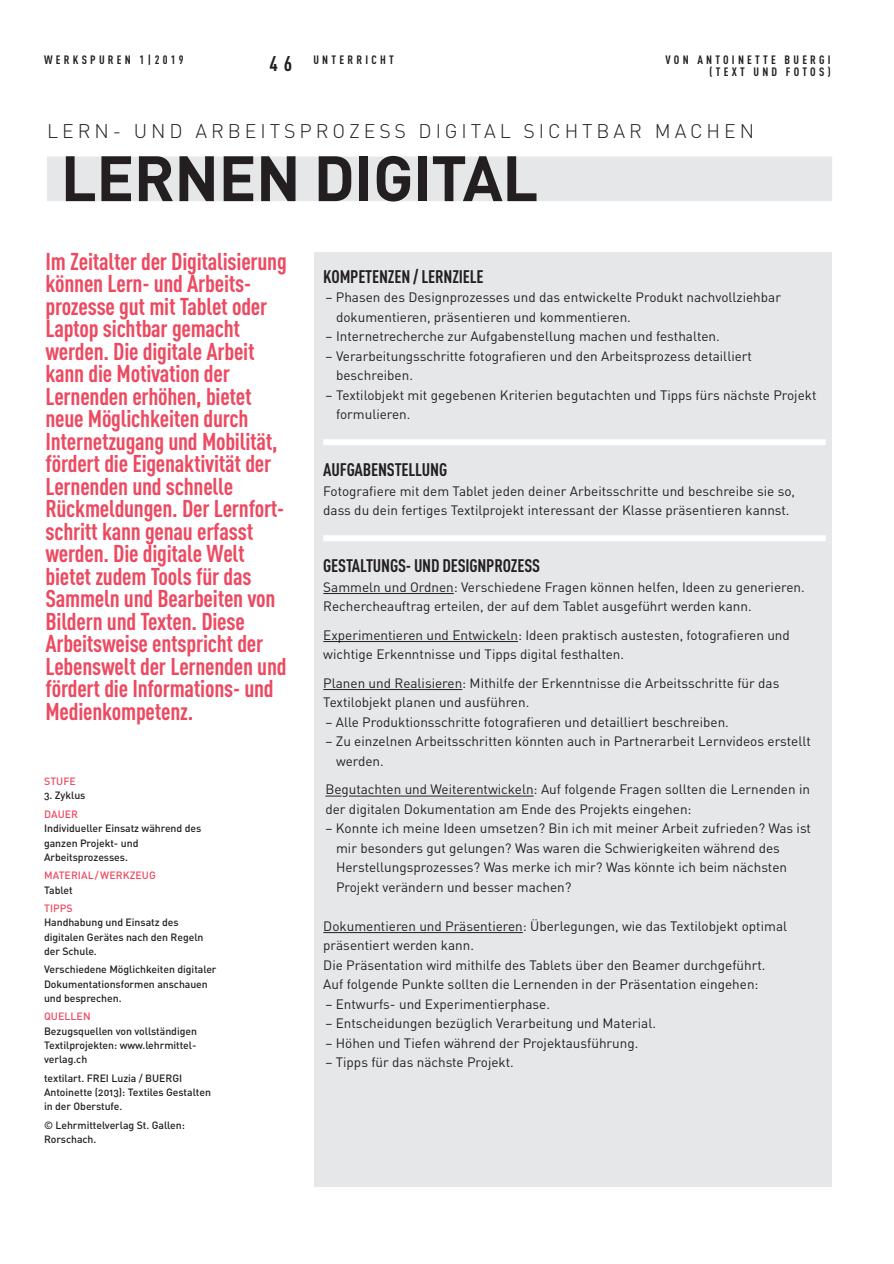
<style>
.page{position:relative;width:894px;height:1264px;background:#fff}
.page>*{position:absolute;margin:0;border:0;box-sizing:border-box;transform-origin:0 0}
.t1{font:700 63px "DIN Pro";letter-spacing:-.01em;color:#231f20}
.t2{font:700 24px/22.5px "DIN Cond";letter-spacing:-.01em;color:#ec4a61}
.t3{font:300 19.5px "DIN";letter-spacing:.2em;color:#231f20}
.t4{font:700 18px "DIN Cond";letter-spacing:-.01em;color:#231f20}
.t5{font:13.5px/19.5px "DIN Pro";color:#231f20}
.t6{font:700 12px/12px "DIN Cond";letter-spacing:.27em;color:#231f20;text-align:right}
.t7{font:500 10.5px/14.2px "DIN Pro";letter-spacing:-.005em;color:#231f20}
.t8{font:500 10.5px/14.2px "DIN Pro";letter-spacing:.005em;color:#ec4a61}
.s1{font-size:21px}
.s2{color:#ec4a61}
.s3{color:#231f20}
</style>
<div class="page">
<div style="left:47px;top:156px;width:785px;height:45px;background:#e6e7e9"></div>
<div style="left:315px;top:253px;width:517px;height:934px;background:#e6e7e9"></div>
<div style="left:323px;top:439px;width:503px;height:6px;background:#fff"></div>
<div style="left:323px;top:535px;width:503px;height:6px;background:#fff"></div>
<hr style="left:323px;top:593px;width:131px;height:1px;background:#231f20">
<hr style="left:323px;top:641px;width:195px;height:1px;background:#231f20">
<hr style="left:323px;top:689px;width:139px;height:1px;background:#231f20">
<svg style="left:325px;top:796px;width:17px;height:1px"></svg>
<hr style="left:349px;top:796px;width:185px;height:1px;background:#231f20">
<hr style="left:323px;top:932px;width:200px;height:1px;background:#231f20">
<p class="t6" style="left:44px;top:54px;width:141px">WERKSPUREN 1|2019</p>
<p class="t6" style="left:270px;top:54px;width:126px"><span class="s1">46</span> UNTERRICHT</p>
<p class="t6" style="left:665px;top:54px;width:167px">VON ANTOINETTE BUERGI (TEXT UND FOTOS)</p>
<p class="t3" style="left:47px;top:119px;width:708px">LERN- UND ARBEITSPROZESS DIGITAL SICHTBAR MACHEN</p>
<p class="t1" style="left:61px;top:136px;width:479px">LERNEN DIGITAL</p>
<p class="t2" style="left:45px;top:249px;width:243px">Im Zeitalter der Digitalisierung können Lern- und Arbeits&shy;prozesse gut mit Tablet oder<br>Laptop sichtbar gemacht werden. Die digitale Arbeit kann die Motivation der<br>Lernenden erhöhen, bietet neue Möglichkeiten durch<br>Internetzugang und Mobilität, fördert die Eigenaktivität der<br>Lernenden und schnelle<br>Rückmeldungen. Der Lernfort&shy;schritt kann genau erfasst werden. Die digitale Welt bietet zudem Tools für das<br>Sammeln und Bearbeiten von<br>Bildern und Texten. Diese<br>Arbeitsweise entspricht der<br>Lebenswelt der Lernenden und fördert die Informations- und<br>Medienkompetenz.</p>
<p class="t8" style="left:44px;top:774px;width:33px">STUFE</p>
<p class="t7" style="left:44px;top:786px;width:43px;line-height:18.5px">3. Zyklus<br><span class="s2">DAUER</span></p>
<p class="t7" style="left:44px;top:821px;width:159px">Individueller Einsatz während des ganzen Projekt- und<br>Arbeitsprozesses.</p>
<p class="t8" style="left:44px;top:868px;width:113px">MATERIAL/WERKZEUG<br><span class="s3">Tablet</span></p>
<p class="t7" style="left:44px;top:901px;width:161px"><span class="s2">TIPPS<br></span>Handhabung und Einsatz des digitalen Gerätes nach den Regeln der Schule.</p>
<p class="t7" style="left:44px;top:962px;width:174px">Verschiedene Möglichkeiten digitaler<br>Dokumentationsformen anschauen und besprechen.</p>
<p class="t7" style="left:44px;top:1009px;width:154px"><span class="s2">QUELLEN<br></span>Bezugsquellen von vollständigen<br>Textilprojekten: www.lehrmittel&shy;verlag.ch</p>
<p class="t7" style="left:44px;top:1070px;width:168px">textilart. FREI Luzia / BUERGI<br>Antoinette (2013): Textiles Gestalten in der Oberstufe.</p>
<p class="t7" style="left:44px;top:1117px;width:142px">© Lehrmittelverlag St. Gallen:<br>Rorschach.</p>
<p class="t4" style="left:323px;top:265px;width:162px">KOMPETENZEN / LERNZIELE</p>
<p class="t5" style="left:336px;top:287px;width:446px;text-indent:-11px">– Phasen des Designprozesses und das entwickelte Produkt nachvollziehbar dokumentieren, präsentieren und kommentieren.</p>
<p class="t5" style="left:325px;top:326px;width:396px">– Internetrecherche zur Aufgabenstellung machen und festhalten.</p>
<p class="t5" style="left:336px;top:345px;width:417px;text-indent:-11px">– Verarbeitungsschritte fotografieren und den Arbeitsprozess detailliert beschreiben.</p>
<p class="t5" style="left:336px;top:384px;width:482px;text-indent:-11px">– Textilobjekt mit gegebenen Kriterien begutachten und Tipps fürs nächste Projekt formulieren.</p>
<p class="t4" style="left:323px;top:459px;width:125px">AUFGABENSTELLUNG</p>
<p class="t5" style="left:323px;top:480px;width:473px">Fotografiere mit dem Tablet jeden deiner Arbeitsschritte und beschreibe sie so, dass du dein fertiges Textilprojekt interessant der Klasse präsentieren kannst.</p>
<p class="t4" style="left:323px;top:555px;width:218px">GESTALTUNGS- UND DESIGNPROZESS</p>
<p class="t5" style="left:323px;top:576px;width:483px">Sammeln und Ordnen: Verschiedene Fragen können helfen, Ideen zu generieren.<br>Rechercheauftrag erteilen, der auf dem Tablet ausgeführt werden kann.</p>
<p class="t5" style="left:323px;top:624px;width:468px">Experimentieren und Entwickeln: Ideen praktisch austesten, fotografieren und wichtige Erkenntnisse und Tipps digital festhalten.</p>
<p class="t5" style="left:323px;top:672px;width:458px">Planen und Realisieren: Mithilfe der Erkenntnisse die Arbeitsschritte für das<br>Textilobjekt planen und ausführen.</p>
<p class="t5" style="left:325px;top:711px;width:405px">– Alle Produktionsschritte fotografieren und detailliert beschreiben.</p>
<p class="t5" style="left:336px;top:731px;width:476px;text-indent:-11px">– Zu einzelnen Arbeitsschritten könnten auch in Partnerarbeit Lernvideos erstellt werden.</p>
<p class="t5" style="left:325px;top:779px;width:486px">Begutachten und Weiterentwickeln: Auf folgende Fragen sollten die Lernenden in der digitalen Dokumentation am Ende des Projekts eingehen:</p>
<p class="t5" style="left:336px;top:818px;width:476px;text-indent:-11px">– Konnte ich meine Ideen umsetzen? Bin ich mit meiner Arbeit zufrieden? Was ist mir besonders gut gelungen? Was waren die Schwierigkeiten während des Herstellungsprozesses? Was merke ich mir? Was könnte ich beim nächsten Projekt verändern und besser machen?</p>
<p class="t5" style="left:323px;top:915px;width:465px">Dokumentieren und Präsentieren: Überlegungen, wie das Textilobjekt optimal präsentiert werden kann.<br>Die Präsentation wird mithilfe des Tablets über den Beamer durchgeführt.<br>Auf folgende Punkte sollten die Lernenden in der Präsentation eingehen:</p>
<p class="t5" style="left:325px;top:993px;width:226px">– Entwurfs- und Experimentierphase.</p>
<p class="t5" style="left:325px;top:1013px;width:332px">– Entscheidungen bezüglich Verarbeitung und Material.</p>
<p class="t5" style="left:325px;top:1032px;width:314px">– Höhen und Tiefen während der Projektausführung.</p>
<p class="t5" style="left:325px;top:1052px;width:190px">– Tipps für das nächste Projekt.</p>
</div>
